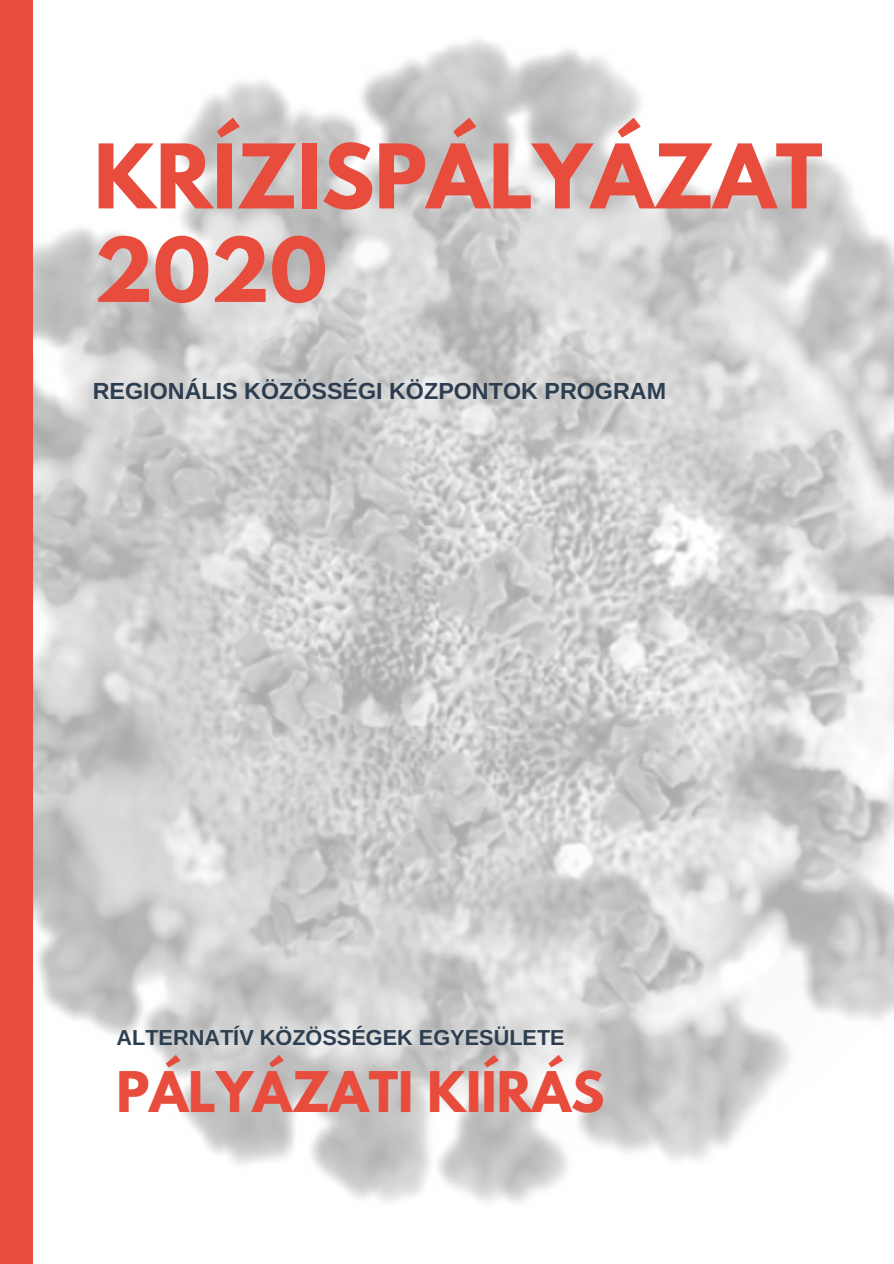
<style>
.page{position:relative;width:894px;height:1264px;background:#fff}
.page>*{position:absolute;margin:0;border:0;box-sizing:border-box;transform-origin:0 0}
.t1{font:700 78.75px/93.4px "League Spartan";color:#e74c3c}
.t2{font:700 49.65px "League Spartan";color:#e74c3c}
.t3{font:700 23.25px "Arimo";color:#2c3e50}
.t4{font:700 21.75px "Arimo";color:#2c3e50}
</style>
<div class="page">
<img style="left:32px;top:0;width:861px;height:1263px">
<div style="left:0;top:0;width:32px;height:1263px;background:#e74c3c"></div>
<h1 class="t1" style="left:94px;top:140px;width:730px">KRÍZISPÁLYÁZAT<br>2020</h1>
<p class="t3" style="left:93px;top:377px;width:574px">REGIONÁLIS KÖZÖSSÉGI KÖZPONTOK PROGRAM</p>
<p class="t4" style="left:116px;top:1025px;width:449px">ALTERNATÍV KÖZÖSSÉGEK EGYESÜLETE</p>
<h2 class="t2" style="left:116px;top:1067px;width:489px">PÁLYÁZATI KIÍRÁS</h2>
</div>
